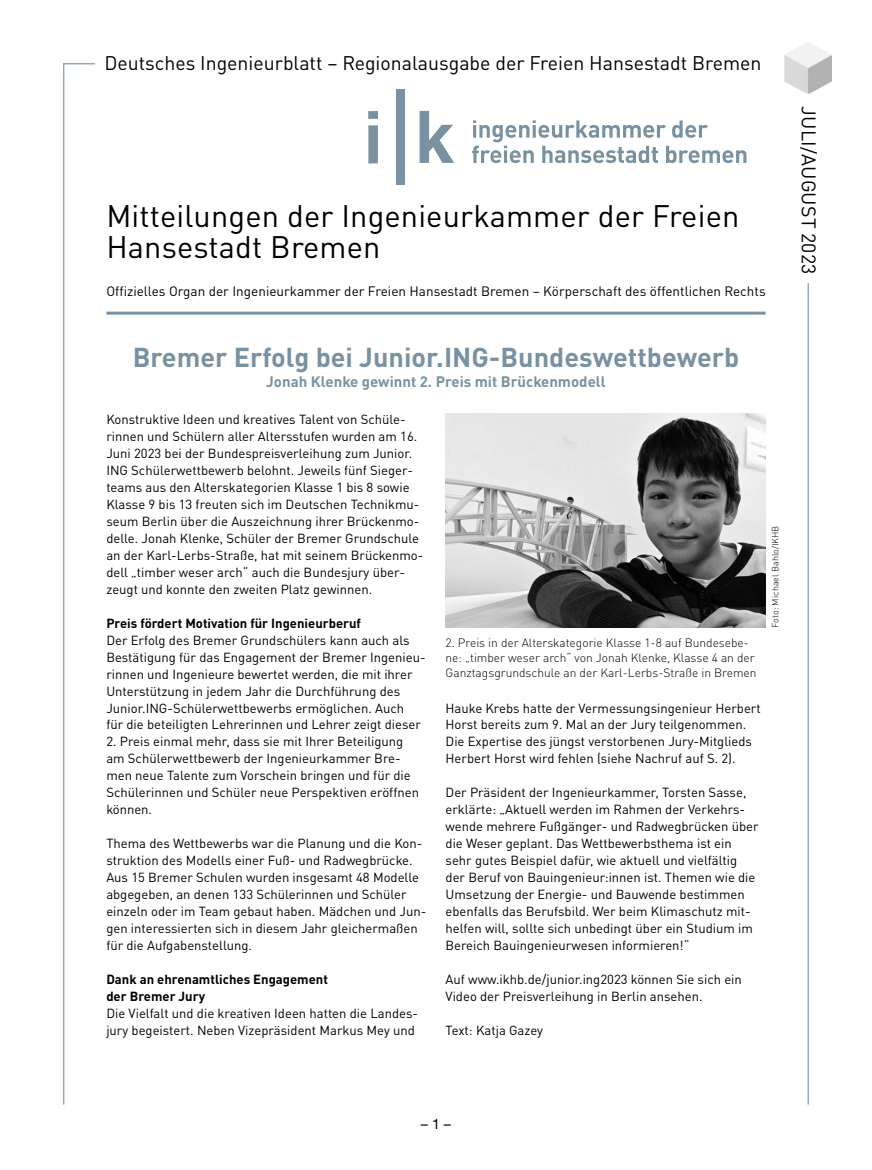
<style>
.page{position:relative;width:872px;height:1170px;background:#fff}
.page>*{position:absolute;margin:0;border:0;box-sizing:border-box;transform-origin:0 0}
.t1{font:30.75px/31.5px "DINOT";letter-spacing:.005em;color:#000}
.Headline{font:700 27px "DINOT";color:#7991a1}
.t2{font:19.5px "DINOT";color:#000}
.Subline{font:700 15px "DINOT";color:#7991a1}
.t3{font:14.25px "Helvetica Neue LT Std";color:#000}
.t4{font:13.5px "DINOT";color:#000}
.Fließtext_Links{font:13.05px/17px "DINOT";color:#000}
.Fließtext_Bold{font:700 13.05px/17px "DINOT";color:#000}
.Bildunterschrift{font:300 12px/15px "DINOT";color:#000}
.Quelle{font:300 9px "DINOT";color:#000}
</style>
<div class="page">
<hr style="left:807px;top:195px;width:1px;height:909px;background:#7991a1">
<hr style="left:63px;top:63px;width:1px;height:1041px;background:#7991a1">
<hr style="left:63px;top:63px;width:32px;height:1px;background:#7991a1">
<div style="left:797px;top:106px;width:24px;height:177px;background:#fff"></div>
<img style="left:784px;top:43px;width:48px;height:51px">
<hr style="left:106px;top:311px;width:659px;height:3px;background:#7991a1">
<svg style="left:472px;top:120px;width:274px;height:43px"></svg>
<div style="left:396px;top:89px;width:8px;height:95px;background:#7991a1"></div>
<svg style="left:419px;top:111px;width:35px;height:52px"></svg>
<svg style="left:368px;top:111px;width:10px;height:52px"></svg>
<img style="left:445px;top:413px;width:320px;height:214px">
<h3 class="t2" style="left:104px;top:51px;width:658px">Deutsches Ingenieurblatt – Regionalausgabe der Freien Hansestadt Bremen</h3>
<p class="t1" style="left:106px;top:199px;width:634px">Mitteilungen der Ingenieurkammer der Freien<br>Hansestadt Bremen</p>
<p class="t4" style="left:106px;top:283px;width:661px">Offizielles Organ der Ingenieurkammer der Freien Hansestadt Bremen – Körperschaft des öffentlichen Rechts</p>
<p class="Headline" style="left:133px;top:340px;width:608px">Bremer Erfolg bei Junior.ING-Bundeswettbewerb</p>
<p class="Subline" style="left:266px;top:372px;width:341px">Jonah Klenke gewinnt 2. Preis mit Brückenmodell</p>
<p class="Fließtext_Links" style="left:106px;top:411px;width:318px">Konstruktive Ideen und kreatives Talent von Schüle&shy;rinnen und Schülern aller Altersstufen wurden am 16.<br>Juni 2023 bei der Bundespreisverleihung zum Junior.<br>ING Schülerwettbewerb belohnt. Jeweils fünf Sieger&shy;teams aus den Alterskategorien Klasse 1 bis 8 sowie Klasse 9 bis 13 freuten sich im Deutschen Technikmu&shy;seum Berlin über die Auszeichnung ihrer Brückenmo&shy;delle. Jonah Klenke, Schüler der Bremer Grundschule an der Karl-Lerbs-Straße, hat mit seinem Brückenmo&shy;dell „timber weser arch“ auch die Bundesjury über&shy;zeugt und konnte den zweiten Platz gewinnen.</p>
<p class="Fließtext_Bold" style="left:106px;top:614px;width:256px">Preis fördert Motivation für Ingenieurberuf</p>
<p class="Fließtext_Links" style="left:106px;top:631px;width:321px">Der Erfolg des Bremer Grundschülers kann auch als Bestätigung für das Engagement der Bremer Ingenieu&shy;rinnen und Ingenieure bewertet werden, die mit ihrer Unterstützung in jedem Jahr die Durchführung des Junior.ING-Schülerwettbewerbs ermöglichen. Auch<br>für die beteiligten Lehrerinnen und Lehrer zeigt dieser</p>
<p class="Fließtext_Links" style="left:106px;top:733px;width:314px">2. Preis einmal mehr, dass sie mit Ihrer Beteiligung am Schülerwettbewerb der Ingenieurkammer Bre&shy;men neue Talente zum Vorschein bringen und für die Schülerinnen und Schüler neue Perspektiven eröffnen können.</p>
<p class="Fließtext_Links" style="left:106px;top:834px;width:321px">Thema des Wettbewerbs war die Planung und die Kon&shy;struktion des Modells einer Fuß- und Radwegbrücke.<br>Aus 15 Bremer Schulen wurden insgesamt 48 Modelle abgegeben, an denen 133 Schülerinnen und Schüler einzeln oder im Team gebaut haben. Mädchen und Jun&shy;gen interessierten sich in diesem Jahr gleichermaßen für die Aufgabenstellung.</p>
<p class="Fließtext_Bold" style="left:106px;top:970px;width:223px">Dank an ehrenamtliches Engagement der Bremer Jury</p>
<p class="Fließtext_Links" style="left:106px;top:1004px;width:313px">Die Vielfalt und die kreativen Ideen hatten die Landes&shy;jury begeistert. Neben Vizepräsident Markus Mey und</p>
<p class="Bildunterschrift" style="left:445px;top:635px;width:312px">2. Preis in der Alterskategorie Klasse 1-8 auf Bundesebe&shy;ne: „timber weser arch“ von Jonah Klenke, Klasse 4 an der<br>Ganztagsgrundschule an der Karl-Lerbs-Straße in Bremen</p>
<p class="Fließtext_Links" style="left:445px;top:699px;width:317px">Hauke Krebs hatte der Vermessungsingenieur Herbert Horst bereits zum 9. Mal an der Jury teilgenommen.<br>Die Expertise des jüngst verstorbenen Jury-Mitglieds Herbert Horst wird fehlen (siehe Nachruf auf S. 2).</p>
<p class="Fließtext_Links" style="left:445px;top:783px;width:315px">Der Präsident der Ingenieurkammer, Torsten Sasse, erklärte: „Aktuell werden im Rahmen der Verkehrs&shy;wende mehrere Fußgänger- und Radwegbrücken über die Weser geplant. Das Wettbewerbsthema ist ein sehr gutes Beispiel dafür, wie aktuell und vielfältig der Beruf von Bauingenieur:innen ist. Themen wie die Umsetzung der Energie- und Bauwende bestimmen ebenfalls das Berufsbild. Wer beim Klimaschutz mit&shy;helfen will, sollte sich unbedingt über ein Studium im Bereich Bauingenieurwesen informieren!“</p>
<p class="Fließtext_Links" style="left:445px;top:970px;width:298px">Auf www.ikhb.de/junior.ing2023 können Sie sich ein<br>Video der Preisverleihung in Berlin ansehen.</p>
<p class="Fließtext_Links" style="left:445px;top:1021px;width:99px">Text: Katja Gazey</p>
<p class="Quelle" style="left:769px;top:627px;width:104px;rotate:-90deg">Foto: Michael Bahlo/IKHB</p>
<h3 class="t2" style="left:821px;top:106px;width:169px;rotate:90deg">JULI/AUGUST 2023</h3>
<p class="t3" style="left:421px;top:1115px;width:32px">– 1 –</p>
</div>
